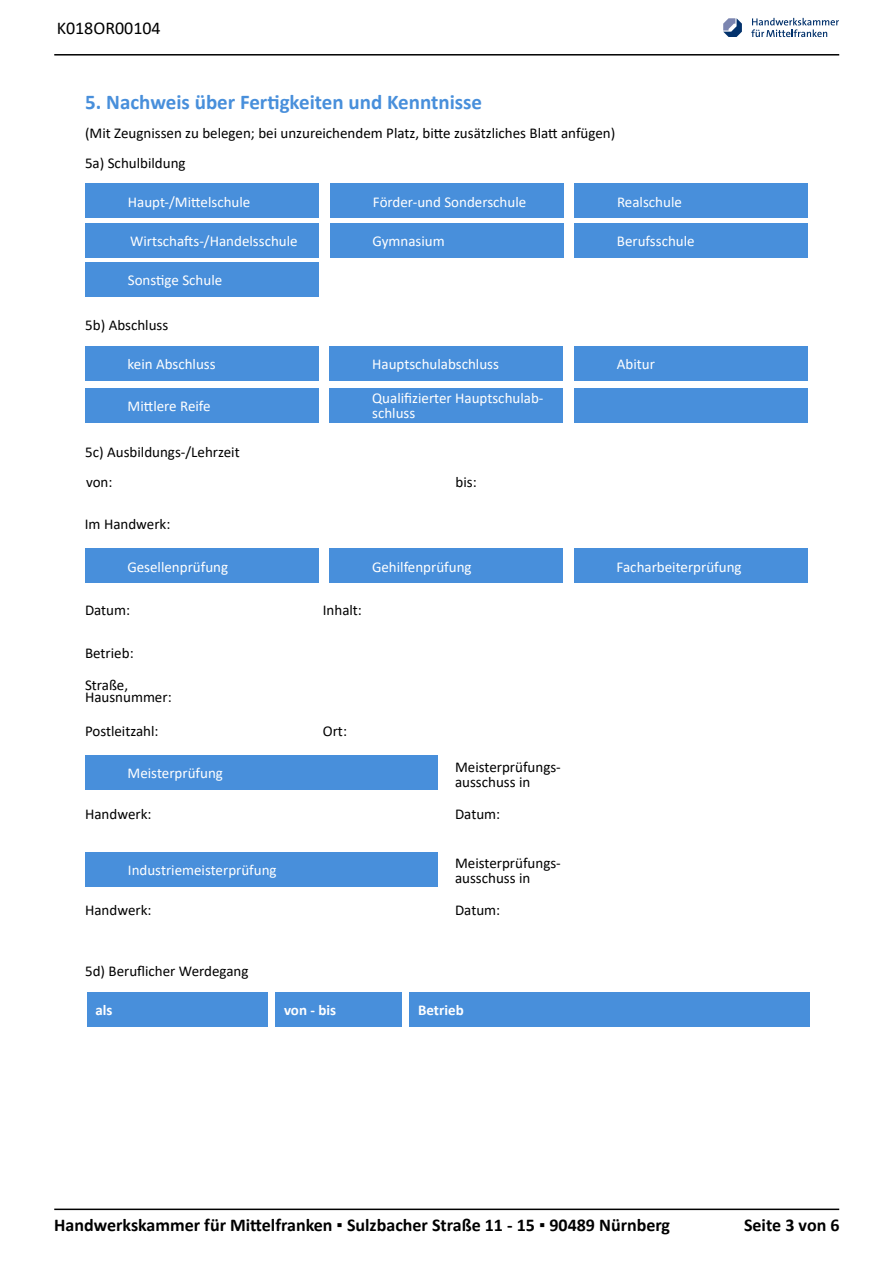
<style>
.page{position:relative;width:893px;height:1263px;background:#fff}
.page>*{position:absolute;margin:0;border:0;box-sizing:border-box;transform-origin:0 0}
.t1{font:700 21px "Calibri";color:#488fdb}
.t2{font:700 18px "Calibri";color:#000}
.t3{font:18px "Calibri";color:#000}
.t4{font:15px/15px "Calibri";color:#000}
.t5{font:15px/15px "Calibri";color:#fff}
.t6{font:700 15px "Calibri";color:#fff}
.s1{font-style:inherit}
</style>
<div class="page">
<hr style="left:54px;top:54px;width:785px;height:2px;background:#000">
<hr style="left:54px;top:1208px;width:785px;height:2px;background:#000">
<svg style="left:723px;top:18px;width:116px;height:19px"></svg>
<div style="left:87px;top:992px;width:180px;height:34px;background:#488fdb"></div>
<div style="left:275px;top:992px;width:127px;height:34px;background:#488fdb"></div>
<div style="left:410px;top:992px;width:400px;height:34px;background:#488fdb"></div>
<div style="left:85px;top:184px;width:234px;height:34px;background:#488fdb"></div>
<div style="left:330px;top:184px;width:234px;height:34px;background:#488fdb"></div>
<div style="left:85px;top:223px;width:234px;height:34px;background:#488fdb"></div>
<div style="left:330px;top:223px;width:234px;height:34px;background:#488fdb"></div>
<div style="left:575px;top:184px;width:233px;height:34px;background:#488fdb"></div>
<div style="left:574px;top:223px;width:234px;height:34px;background:#488fdb"></div>
<div style="left:85px;top:263px;width:234px;height:34px;background:#488fdb"></div>
<div style="left:85px;top:347px;width:234px;height:34px;background:#488fdb"></div>
<div style="left:85px;top:388px;width:234px;height:34px;background:#488fdb"></div>
<div style="left:330px;top:347px;width:233px;height:34px;background:#488fdb"></div>
<div style="left:330px;top:388px;width:233px;height:34px;background:#488fdb"></div>
<div style="left:574px;top:347px;width:234px;height:34px;background:#488fdb"></div>
<div style="left:574px;top:389px;width:234px;height:34px;background:#488fdb"></div>
<div style="left:85px;top:549px;width:233px;height:34px;background:#488fdb"></div>
<div style="left:329px;top:549px;width:234px;height:34px;background:#488fdb"></div>
<div style="left:574px;top:549px;width:234px;height:34px;background:#488fdb"></div>
<div style="left:85px;top:755px;width:352px;height:34px;background:#488fdb"></div>
<div style="left:85px;top:853px;width:353px;height:34px;background:#488fdb"></div>
<p class="t3" style="left:57px;top:15px;width:106px">K018OR00104</p>
<p class="t1" style="left:85px;top:87px;width:398px">5. Nachweis über Fertigkeiten und Kenntnisse</p>
<p class="t4" style="left:85px;top:125px;width:532px">(Mit Zeugnissen zu belegen; bei unzureichendem Platz, bitte zusätzliches Blatt anfügen)</p>
<p class="t4" style="left:85px;top:156px;width:102px">5a) Schulbildung</p>
<p class="t5" style="left:128px;top:194px;width:124px">Haupt-/Mittelschule</p>
<p class="t5" style="left:373px;top:194px;width:155px">Förder-und Sonderschule</p>
<p class="t5" style="left:130px;top:233px;width:169px">Wirtschafts-/Handelsschule</p>
<p class="t5" style="left:372px;top:233px;width:74px">Gymnasium</p>
<p class="t5" style="left:128px;top:272px;width:96px">Sonstige Schule</p>
<p class="t4" style="left:85px;top:317px;width:85px">5b) Abschluss</p>
<p class="t5" style="left:128px;top:356px;width:90px">kein Abschluss</p>
<p class="t5" style="left:128px;top:398px;width:85px">Mittlere Reife</p>
<p class="t4" style="left:85px;top:444px;width:156px">5c) Ausbildungs-/Lehrzeit</p>
<p class="t5" style="left:372px;top:356px;width:128px">Hauptschulabschluss</p>
<p class="t5" style="left:372px;top:390px;width:173px">Qualifizierter Hauptschulab&shy;schluss</p>
<p class="t5" style="left:617px;top:194px;width:66px">Realschule</p>
<p class="t5" style="left:617px;top:233px;width:79px">Berufsschule</p>
<p class="t5" style="left:617px;top:356px;width:40px">Abitur</p>
<p class="t4" style="left:86px;top:474px;width:28px">von:</p>
<p class="t4" style="left:456px;top:474px;width:23px">bis:</p>
<p class="t4" style="left:85px;top:516px;width:87px">Im Handwerk:</p>
<p class="t5" style="left:127px;top:559px;width:102px">Gesellenprüfung</p>
<p class="t5" style="left:372px;top:559px;width:101px">Gehilfenprüfung</p>
<p class="t5" style="left:617px;top:559px;width:127px">Facharbeiterprüfung</p>
<p class="t4" style="left:85px;top:602px;width:47px">Datum:</p>
<p class="t4" style="left:323px;top:602px;width:41px">Inhalt:</p>
<p class="t4" style="left:85px;top:645px;width:50px">Betrieb:</p>
<p class="t4" style="left:85px;top:679px;width:88px;line-height:12px">Straße,<br>Hausnummer:</p>
<p class="t4" style="left:85px;top:723px;width:75px">Postleitzahl:</p>
<p class="t4" style="left:323px;top:723px;width:26px">Ort:</p>
<p class="t5" style="left:128px;top:765px;width:97px">Meisterprüfung</p>
<p class="t4" style="left:455px;top:759px;width:107px">Meisterprüfungs&shy;ausschuss in</p>
<p class="t4" style="left:455px;top:806px;width:47px">Datum:</p>
<p class="t4" style="left:455px;top:855px;width:107px">Meisterprüfungs&shy;ausschuss in</p>
<p class="t4" style="left:455px;top:902px;width:47px">Datum:</p>
<p class="t4" style="left:85px;top:806px;width:68px">Handwerk:</p>
<p class="t5" style="left:128px;top:862px;width:150px">Industriemeisterprüfung</p>
<p class="t4" style="left:85px;top:902px;width:68px">Handwerk:</p>
<p class="t4" style="left:85px;top:963px;width:165px">5d) Beruflicher Werdegang</p>
<p class="t6" style="left:95px;top:999px;width:19px">als</p>
<p class="t6" style="left:284px;top:999px;width:54px">von - bis</p>
<p class="t6" style="left:418px;top:999px;width:47px">Betrieb</p>
<p class="t2" style="left:54px;top:1212px;width:617px">Handwerkskammer für Mittelfranken ▪ Sulzbacher Straße 11 - 15 ▪ 90489 Nürnberg</p>
<p class="t2" style="left:744px;top:1212px;width:97px">Seite 3 von <span class="s1">6</span></p>
</div>
